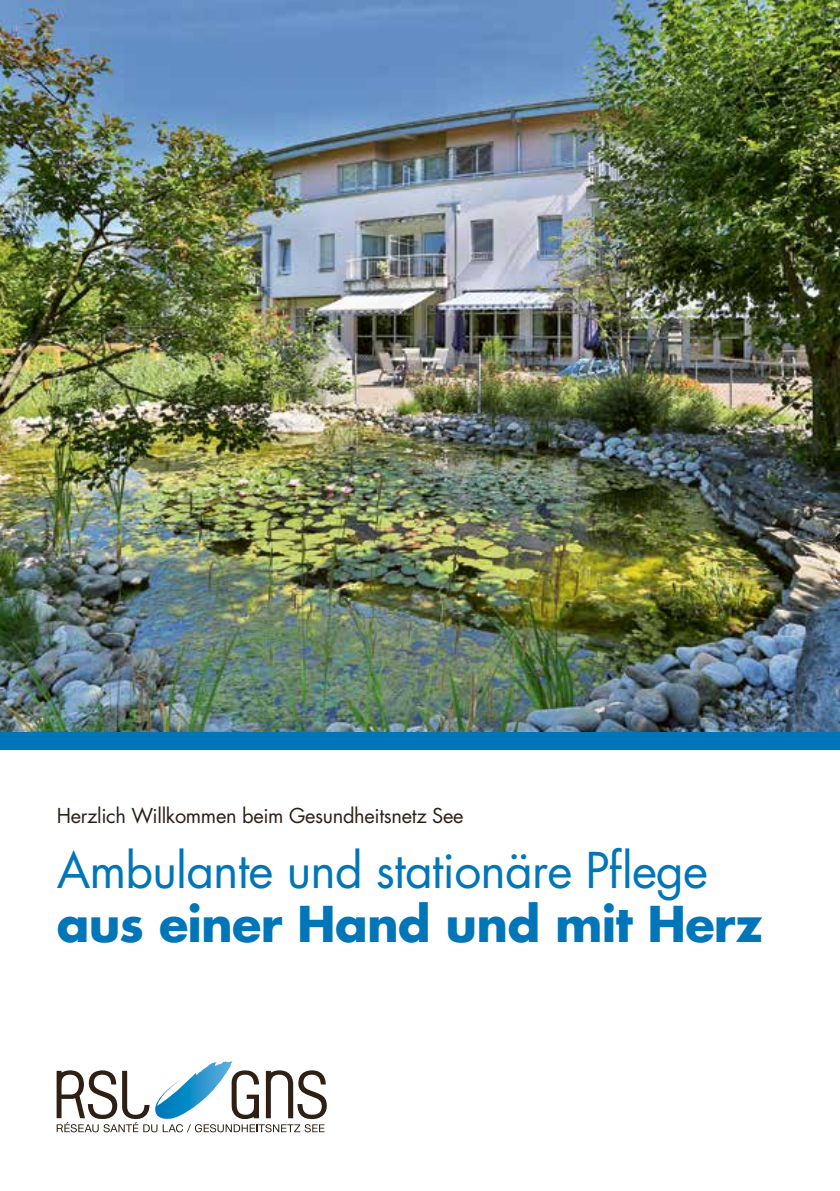
<style>
.page{position:relative;width:840px;height:1191px;background:#fff}
.page>*{position:absolute;margin:0;border:0;box-sizing:border-box;transform-origin:0 0}
.t1{font:48px "Futura LT";letter-spacing:-.015em;color:#0076b8}
.t2{font:700 48px "Futura LT";letter-spacing:-.015em;color:#0076b8}
.t3{font:20px "Futura LT";letter-spacing:-.015em;color:#2e2014}
</style>
<div class="page">
<img style="left:0;top:0;width:839px;height:732px">
<div style="left:0;top:732px;width:839px;height:17px;background:#0076b8"></div>
<svg style="left:57px;top:1061px;width:270px;height:71px"></svg>
<p class="t3" style="left:57px;top:802px;width:408px">Herzlich Willkommen beim Gesundheitsnetz See</p>
<h1 class="t1" style="left:57px;top:839px;width:652px">Ambulante und stationäre Pflege</h1>
<h1 class="t2" style="left:57px;top:892px;width:707px">aus einer Hand und mit Herz</h1>
</div>
